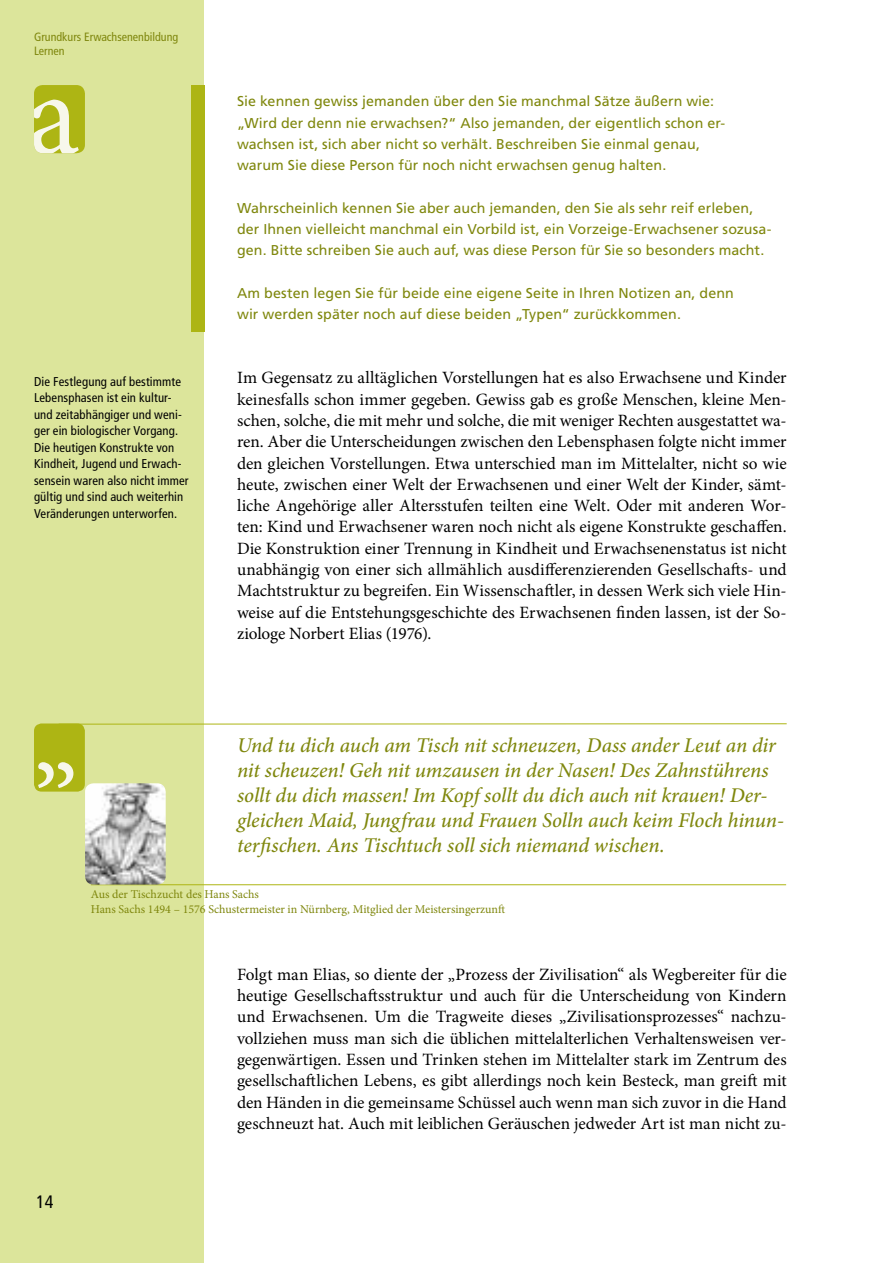
<style>
.page{position:relative;width:893px;height:1263px;background:#fff}
.page>*{position:absolute;margin:0;border:0;box-sizing:border-box;transform-origin:0 0}
.t1{font:italic 500 21px/25.2px "Minion Pro";letter-spacing:-.005em;color:#7f870d}
.t2{font:condensed 18px "Frutiger LT";color:#000}
.t3{font:17.25px/21.3px "Minion Pro";letter-spacing:-.005em;color:#000;text-align:justify}
.t4{font:14.25px/21.3px "Frutiger LT";letter-spacing:.005em;color:#7f870d}
.t5{font:condensed 12.75px/16.5px "Frutiger LT";letter-spacing:.01em;color:#000}
.t6{font:12px/14.4px "Minion Pro";color:#7f870d}
.t7{font:condensed 12px/14.4px "Frutiger LT";color:#7f870d}
</style>
<div class="page">
<div style="left:0;top:0;width:204px;height:1263px;background:#dce59b"></div>
<div style="left:34px;top:85px;width:51px;height:68px;background:#adb514;border-radius:9px"></div>
<svg style="left:34px;top:100px;width:45px;height:53px"></svg>
<div style="left:191px;top:85px;width:14px;height:247px;background:#adb514"></div>
<hr style="left:91px;top:884px;width:695px;height:1px;background:#adb514">
<img style="left:85px;top:783px;width:81px;height:102px">
<hr style="left:59px;top:723px;width:728px;height:1px;background:#adb514">
<div style="left:34px;top:723px;width:51px;height:69px;background:#adb514;border-radius:8px"></div>
<svg style="left:38px;top:762px;width:35px;height:26px"></svg>
<p class="t7" style="left:34px;top:30px;width:146px">Grundkurs Erwachsenenbildung<br>Lernen</p>
<p class="t5" style="left:34px;top:373px;width:156px">Die Festlegung auf bestimmte<br>Lebensphasen ist ein kultur&shy;und zeitabhängiger und weni&shy;ger ein biologischer Vorgang.<br>Die heutigen Konstrukte von<br>Kindheit, Jugend und Erwach&shy;sensein waren also nicht immer gültig und sind auch weiterhin<br>Veränderungen unterworfen.</p>
<p class="t4" style="left:237px;top:91px;width:490px">Sie kennen gewiss jemanden über den Sie manchmal Sätze äußern wie: „Wird der denn nie erwachsen?“ Also jemanden, der eigentlich schon er&shy;wachsen ist, sich aber nicht so verhält. Beschreiben Sie einmal genau, warum Sie diese Person für noch nicht erwachsen genug halten.</p>
<p class="t4" style="left:237px;top:197px;width:536px">Wahrscheinlich kennen Sie aber auch jemanden, den Sie als sehr reif erleben, der Ihnen vielleicht manchmal ein Vorbild ist, ein Vorzeige-Erwachsener sozusa&shy;gen. Bitte schreiben Sie auch auf, was diese Person für Sie so besonders macht.</p>
<p class="t4" style="left:237px;top:283px;width:498px">Am besten legen Sie für beide eine eigene Seite in Ihren Notizen an, denn wir werden später noch auf diese beiden „Typen“ zurückkommen.</p>
<p class="t3" style="left:237px;top:367px;width:551px">Im Gegensatz zu alltäglichen Vorstellungen hat es also Erwachsene und Kinder keinesfalls schon immer gegeben. Gewiss gab es große Menschen, kleine Men&shy;schen, solche, die mit mehr und solche, die mit weniger Rechten ausgestattet wa&shy;ren. Aber die Unterscheidungen zwischen den Lebensphasen folgte nicht immer den gleichen Vorstellungen. Etwa unterschied man im Mittelalter, nicht so wie heute, zwischen einer Welt der Erwachsenen und einer Welt der Kinder, sämt&shy;liche Angehörige aller Altersstufen teilten eine Welt. Oder mit anderen Wor&shy;ten: Kind und Erwachsener waren noch nicht als eigene Konstrukte geschaffen.<br>Die Konstruktion einer Trennung in Kindheit und Erwachsenenstatus ist nicht unabhängig von einer sich allmählich ausdifferenzierenden Gesellschafts- und Machtstruktur zu begreifen. Ein Wissenschaftler, in dessen Werk sich viele Hin&shy;weise auf die Entstehungsgeschichte des Erwachsenen finden lassen, ist der So&shy;ziologe Norbert Elias (1976).</p>
<p class="t1" style="left:237px;top:732px;width:548px">Und tu dich auch am Tisch nit schneuzen, Dass ander Leut an dir nit scheuzen! Geh nit umzausen in der Nasen! Des Zahnstührens sollt du dich massen! Im Kopf sollt du dich auch nit krauen! Der&shy;gleichen Maid, Jungfrau und Frauen Solln auch keim Floch hinun&shy;terfischen. Ans Tischtuch soll sich niemand wischen.</p>
<p class="t6" style="left:91px;top:887px;width:416px">Aus der Tischzucht des Hans Sachs<br>Hans Sachs 1494 – 1576 Schustermeister in Nürnberg, Mitglied der Meistersingerzunft</p>
<p class="t2" style="left:36px;top:1192px;width:19px">14</p>
<p class="t3" style="left:237px;top:964px;width:551px">Folgt man Elias, so diente der „Prozess der Zivilisation“ als Wegbereiter für die heutige Gesellschaftsstruktur und auch für die Unterscheidung von Kindern und Erwachsenen. Um die Tragweite dieses „Zivilisationsprozesses“ nachzu&shy;vollziehen muss man sich die üblichen mittelalterlichen Verhaltensweisen ver&shy;gegenwärtigen. Essen und Trinken stehen im Mittelalter stark im Zentrum des gesellschaftlichen Lebens, es gibt allerdings noch kein Besteck, man greift mit den Händen in die gemeinsame Schüssel auch wenn man sich zuvor in die Hand geschneuzt hat. Auch mit leiblichen Geräuschen jedweder Art ist man nicht zu-</p>
</div>
